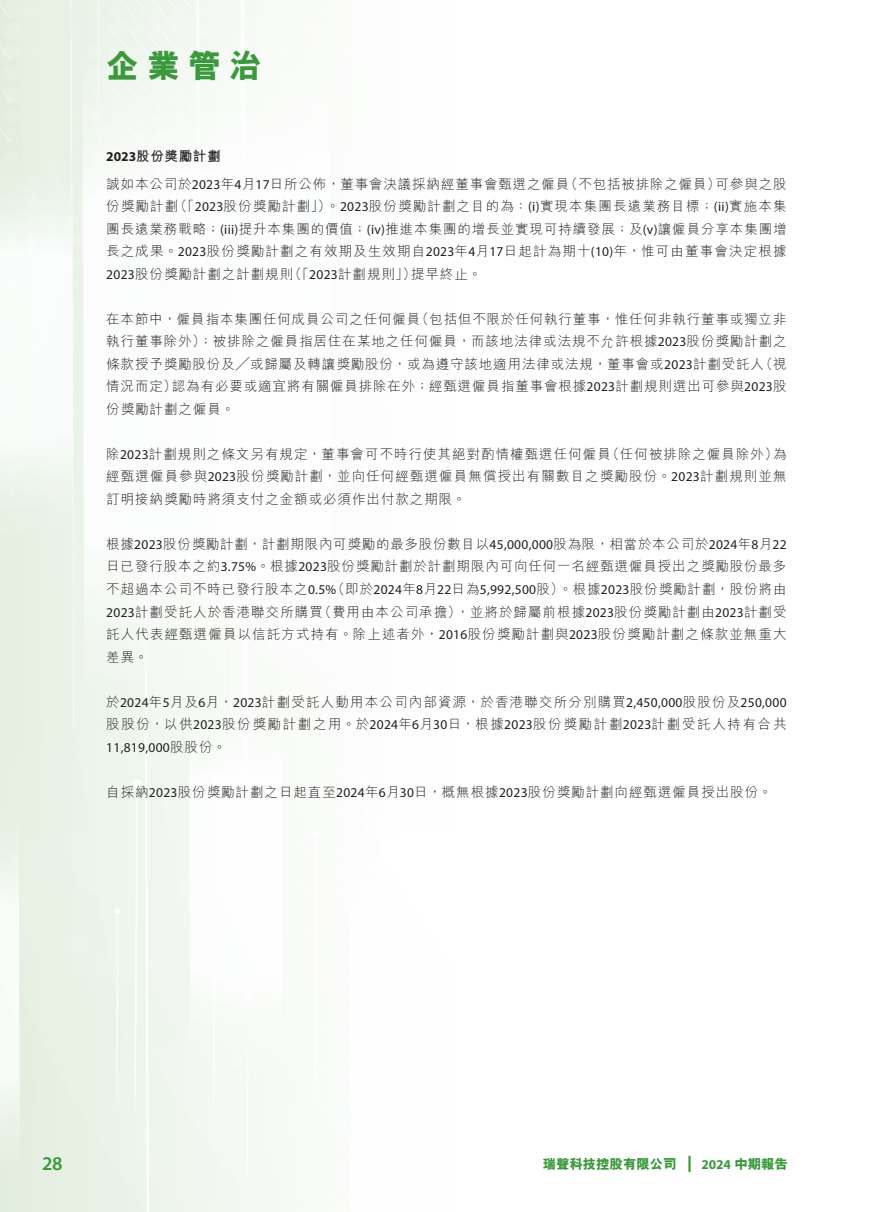
<style>
.page{position:relative;width:893px;height:1212px;background:#fff}
.page>*{position:absolute;margin:0;border:0;box-sizing:border-box;transform-origin:0 0}
.t1{font:800 33px "M Hei HK";color:#3a9a3b}
.t2{font:600 19.5px "Myriad Pro";color:#3a9a3b}
.t3{font:300 13.5px/22.5px "M Hei HK";letter-spacing:.07em;color:#231f20;text-align:justify}
.t4{font:800 13.5px "M Hei HK";letter-spacing:-.01em;color:#3a9a3b}
.t5{font:13.5px "Myriad Pro";letter-spacing:.02em;color:#231f20}
.s1{font-family:"Myriad Pro";font-weight:700}
.s2{font-weight:700}
.s3{font-family:"Myriad Pro";font-weight:400}
.s4{font-family:"M Hei HK";font-weight:300}
.s5{font-family:"Myriad Pro";font-weight:700;font-size:16.2px}
</style>
<div class="page">
<h1 class="t1" style="left:106px;top:44px;width:157px">企業管治</h1>
<p class="t3" style="left:106px;top:141px;width:682px;line-height:28px"><span class="s1">2023</span><span class="s2">股份獎勵計劃<br></span>誠如本公司於<span class="s3">2023</span>年<span class="s3">4</span>月<span class="s3">17</span>日所公佈，董事會決議採納經董事會甄選之僱員（不包括被排除之僱員）可參與之股</p>
<p class="t3" style="left:106px;top:195px;width:682px">份獎勵計劃（「<span class="s3">2023</span>股份獎勵計劃」）。<span class="s3">2023</span>股份獎勵計劃之目的為：<span class="s3">(i)</span>實現本集團長遠業務目標；<span class="s3">(ii)</span>實施本集團長遠業務戰略；<span class="s3">(iii)</span>提升本集團的價值；<span class="s3">(iv)</span>推進本集團的增長並實現可持續發展；及<span class="s3">(v)</span>讓僱員分享本集團增長之成果。<span class="s3">2023</span>股份獎勵計劃之有效期及生效期自<span class="s3">2023</span>年<span class="s3">4</span>月<span class="s3">17</span>日起計為期十<span class="s3">(10)</span>年，惟可由董事會決定根據<span class="s3">2023</span>股份獎勵計劃之計劃規則（「<span class="s3">2023</span>計劃規則」）提早終止。</p>
<p class="t3" style="left:106px;top:307px;width:682px">在本節中，僱員指本集團任何成員公司之任何僱員（包括但不限於任何執行董事，惟任何非執行董事或獨立非執行董事除外）；被排除之僱員指居住在某地之任何僱員，而該地法律或法規不允許根據<span class="s3">2023</span>股份獎勵計劃之條款授予獎勵股份及╱或歸屬及轉讓獎勵股份，或為遵守該地適用法律或法規，董事會或<span class="s3">2023</span>計劃受託人（視情況而定）認為有必要或適宜將有關僱員排除在外；經甄選僱員指董事會根據<span class="s3">2023</span>計劃規則選出可參與<span class="s3">2023</span>股份獎勵計劃之僱員。</p>
<p class="t3" style="left:106px;top:442px;width:682px">除<span class="s3">2023</span>計劃規則之條文另有規定，董事會可不時行使其絕對酌情權甄選任何僱員（任何被排除之僱員除外）為經甄選僱員參與<span class="s3">2023</span>股份獎勵計劃，並向任何經甄選僱員無償授出有關數目之獎勵股份。<span class="s3">2023</span>計劃規則並無訂明接納獎勵時將須支付之金額或必須作出付款之期限。</p>
<p class="t3" style="left:106px;top:532px;width:682px">根據<span class="s3">2023</span>股份獎勵計劃，計劃期限內可獎勵的最多股份數目以<span class="s3">45,000,000</span>股為限，相當於本公司於<span class="s3">2024</span>年<span class="s3">8</span>月<span class="s3">22</span>日已發行股本之約<span class="s3">3.75%</span>。根據<span class="s3">2023</span>股份獎勵計劃於計劃期限內可向任何一名經甄選僱員授出之獎勵股份最多不超過本公司不時已發行股本之<span class="s3">0.5%</span>（即於<span class="s3">2024</span>年<span class="s3">8</span>月<span class="s3">22</span>日為<span class="s3">5,992,500</span>股）。根據<span class="s3">2023</span>股份獎勵計劃，股份將由<span class="s3">2023</span>計劃受託人於香港聯交所購買（費用由本公司承擔），並將於歸屬前根據<span class="s3">2023</span>股份獎勵計劃由<span class="s3">2023</span>計劃受託人代表經甄選僱員以信託方式持有。除上述者外，<span class="s3">2016</span>股份獎勵計劃與<span class="s3">2023</span>股份獎勵計劃之條款並無重大差異。</p>
<p class="t3" style="left:106px;top:690px;width:682px">於<span class="s3">2024</span>年<span class="s3">5</span>月及<span class="s3">6</span>月，<span class="s3">2023</span>計劃受託人動用本公司內部資源，於香港聯交所分別購買<span class="s3">2,450,000</span>股股份及<span class="s3">250,000</span>股股份，以供<span class="s3">2023</span>股份獎勵計劃之用。於<span class="s3">2024</span>年<span class="s3">6</span>月<span class="s3">30</span>日，根據<span class="s3">2023</span>股份獎勵計劃<span class="s3">2023</span>計劃受託人持有合共</p>
<p class="t5" style="left:106px;top:739px;width:122px">11,819,000<span class="s4">股股份。</span></p>
<p class="t3" style="left:106px;top:780px;width:667px">自採納<span class="s3">2023</span>股份獎勵計劃之日起直至<span class="s3">2024</span>年<span class="s3">6</span>月<span class="s3">30</span>日，概無根據<span class="s3">2023</span>股份獎勵計劃向經甄選僱員授出股份。</p>
<h2 class="t2" style="left:42px;top:1151px;width:22px">28</h2>
<p class="t4" style="left:543px;top:1155px;width:247px">瑞聲科技控股有限公司 <span class="s5">|</span> <span class="s1">2024</span> 中期報告</p>
</div>
